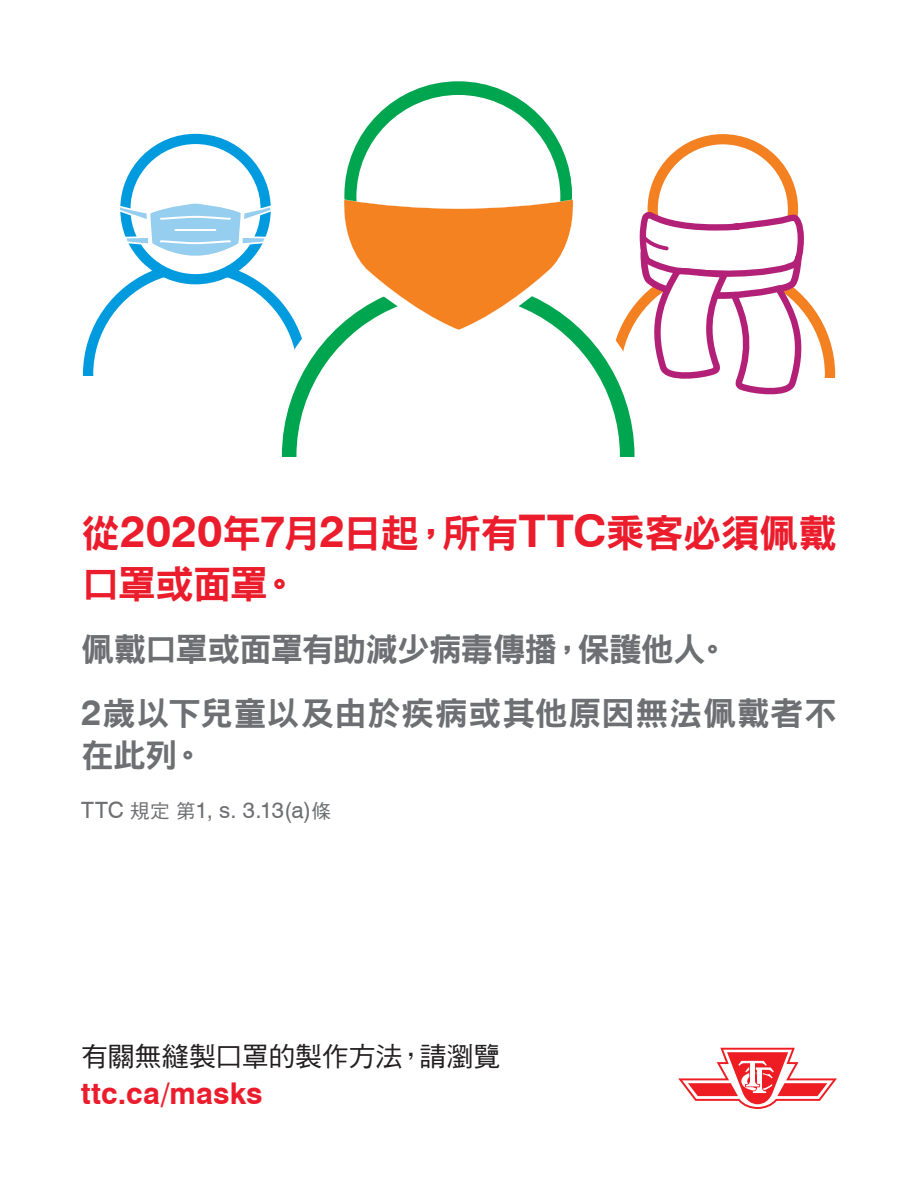
<style>
.page{position:relative;width:918px;height:1188px;background:#fff}
.page>*{position:absolute;margin:0;border:0;box-sizing:border-box;transform-origin:0 0}
.t1{font:39px/51px "DF Hei Std W9";letter-spacing:-.03em;color:#eb1c2c}
.Body{font:33px/42px "DF Hei Std W9";letter-spacing:.01em;color:#6d6f72}
.Body-2{font:33px "DF Hei Std W9";letter-spacing:-.02em;color:#6d6f72}
.t2{font:700 30px "Swiss 721 BT";letter-spacing:.005em;color:#eb1c2c}
.t3{font:27px "DF Hei Std W5";letter-spacing:-.005em;color:#231f20}
.Body-3{font:22.5px "Swiss 721 BT";color:#6e6f72}
.s1{font-family:"Swiss 721 BT";font-weight:700;font-size:45px}
.s2{font-family:"Swiss 721 BT";font-weight:700;font-size:36px;color:#6e6f72}
.s3{font-family:"DF Hei Std W5";font-size:19.5px}
</style>
<div class="page">
<svg style="left:678px;top:1048px;width:159px;height:61px"></svg>
<svg style="left:807px;top:300px;width:28px;height:78px"></svg>
<svg style="left:648px;top:134px;width:159px;height:261px"></svg>
<svg style="left:83px;top:293px;width:35px;height:83px"></svg>
<svg style="left:118px;top:134px;width:150px;height:174px"></svg>
<svg style="left:268px;top:189px;width:380px;height:268px"></svg>
<svg style="left:282px;top:81px;width:353px;height:376px"></svg>
<svg style="left:345px;top:83px;width:227px;height:116px"></svg>
<svg style="left:343px;top:199px;width:232px;height:131px"></svg>
<p class="t1" style="left:81px;top:507px;width:758px">從<span class="s1">2020</span>年<span class="s1">7</span>月<span class="s1">2</span>日起，所有<span class="s1">TTC</span>乘客必須佩戴口罩或面罩。</p>
<p class="Body-2" style="left:81px;top:632px;width:650px">佩戴口罩或面罩有助減少病毒傳播，保護他人。</p>
<p class="Body" style="left:81px;top:692px;width:758px"><span class="s2">2</span>歲以下兒童以及由於疾病或其他原因無法佩戴者不在此列。</p>
<p class="Body-3" style="left:81px;top:796px;width:252px">TTC <span class="s3">規定 第</span>1, s. 3.13(a)<span class="s3">條</span></p>
<p class="t3" style="left:81px;top:1042px;width:421px">有關無縫製口罩的製作方法，請瀏覽</p>
<p class="t2" style="left:81px;top:1075px;width:183px">ttc.ca/masks</p>
</div>
